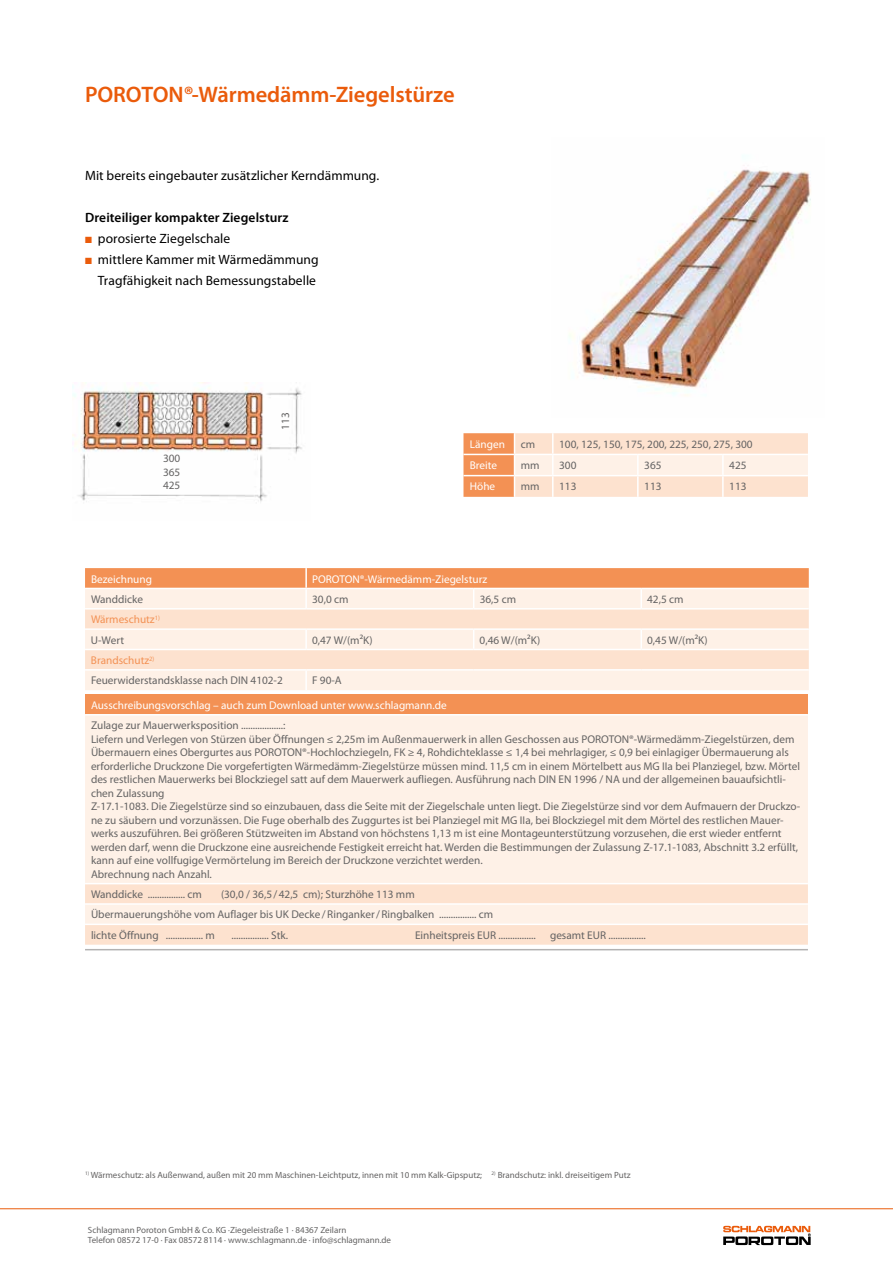
<style>
.page{position:relative;width:893px;height:1263px;background:#fff}
.page>*{position:absolute;margin:0;border:0;box-sizing:border-box;transform-origin:0 0}
.t1{font:600 22.5px "Myriad Pro";letter-spacing:-.005em;color:#ea5b0b}
.t2{font:13.5px/21px "Myriad Pro";letter-spacing:.005em;color:#000;text-align:right}
.t3{font:600 13.5px "Myriad Pro";letter-spacing:.005em;color:#000}
.t4{font:11.25px/13.5px "Myriad Pro";color:#646363}
.t5{font:11.25px "Myriad Pro";color:#fff}
.t6{font:11.25px/20.4px "Myriad Pro";color:#f39154}
.t7{font:9px/10.8px "Myriad Pro";color:#646363}
.s1{color:#ea5b0b}
.s2{color:#646363}
.s3{color:#f39154}
</style>
<div class="page">
<svg style="left:723px;top:1226px;width:88px;height:19px"></svg>
<hr style="left:0;top:1208px;width:893px;height:1px;background:#ea5b0b">
<svg style="left:463px;top:433px;width:345px;height:64px;background:#fbdbc6"></svg>
<hr style="left:553px;top:475px;width:85px;height:1px;background:#fff">
<hr style="left:552px;top:476px;width:2px;height:21px;background:#fff">
<hr style="left:637px;top:476px;width:2px;height:21px;background:#fff">
<hr style="left:722px;top:455px;width:2px;height:20px;background:#fff">
<hr style="left:638px;top:475px;width:85px;height:1px;background:#fff">
<hr style="left:723px;top:475px;width:85px;height:1px;background:#fff">
<hr style="left:722px;top:476px;width:2px;height:21px;background:#fff">
<img style="left:569px;top:169px;width:242px;height:227px">
<img style="left:73px;top:383px;width:229px;height:119px">
<svg style="left:85px;top:568px;width:724px;height:122px;background:#fbddc9"></svg>
<hr style="left:474px;top:649px;width:167px;height:1px;background:#fff">
<hr style="left:641px;top:649px;width:168px;height:1px;background:#fff">
<div style="left:85px;top:694px;width:723px;height:21px;background:#f39154"></div>
<div style="left:85px;top:715px;width:723px;height:168px;background:#fef1e7"></div>
<svg style="left:85px;top:884px;width:723px;height:61px;background:#fde7d7"></svg>
<hr style="left:85px;top:714px;width:723px;height:1px;background:#fff">
<hr style="left:85px;top:903px;width:723px;height:2px;background:#fff">
<hr style="left:85px;top:923px;width:723px;height:2px;background:#fff">
<hr style="left:85px;top:949px;width:723px;height:1px;background:#b3b2b2">
<h1 class="t1" style="left:85px;top:80px;width:371px">POROTON®-Wärmedämm-Ziegelstürze</h1>
<p class="t2" style="left:85px;top:165px;width:296px">Mit bereits eingebauter zusätzlicher Kerndämmung.</p>
<p class="t3" style="left:85px;top:209px;width:205px">Dreiteiliger kompakter Ziegelsturz</p>
<p class="t2" style="left:85px;top:228px;width:147px"><span class="s1">■</span> porosierte Ziegelschale</p>
<p class="t2" style="left:85px;top:249px;width:235px"><span class="s1">■</span> mittlere Kammer mit Wärmedämmung<br>Tragfähigkeit nach Bemessungstabelle</p>
<p class="t4" style="left:163px;top:451px;width:19px;text-align:justify">300<br>365<br>425</p>
<p class="t4" style="left:278px;top:430px;width:19px;rotate:-90deg">113</p>
<p class="t5" style="left:470px;top:437px;width:37px">Längen</p>
<p class="t4" style="left:521px;top:437px;width:16px">cm</p>
<p class="t4" style="left:559px;top:437px;width:195px">100, 125, 150, 175, 200, 225, 250, 275, 300</p>
<p class="t5" style="left:470px;top:458px;width:29px">Breite</p>
<p class="t4" style="left:521px;top:458px;width:20px">mm</p>
<p class="t4" style="left:559px;top:458px;width:19px">300</p>
<p class="t4" style="left:644px;top:458px;width:19px">365</p>
<p class="t4" style="left:729px;top:458px;width:19px">425</p>
<p class="t5" style="left:470px;top:480px;width:27px">Höhe</p>
<p class="t4" style="left:521px;top:480px;width:20px">mm</p>
<p class="t4" style="left:559px;top:480px;width:19px">113</p>
<p class="t4" style="left:644px;top:480px;width:19px">113</p>
<p class="t4" style="left:729px;top:480px;width:19px">113</p>
<p class="t5" style="left:91px;top:572px;width:63px">Bezeichnung</p>
<p class="t5" style="left:312px;top:572px;width:177px">POROTON®-Wärmedämm-Ziegelsturz</p>
<p class="t4" style="left:91px;top:592px;width:54px">Wanddicke</p>
<p class="t4" style="left:312px;top:592px;width:38px">30,0 cm</p>
<p class="t4" style="left:480px;top:592px;width:38px">36,5 cm</p>
<p class="t4" style="left:647px;top:592px;width:38px">42,5 cm</p>
<p class="t6" style="left:91px;top:609px;width:71px">Wärmeschutz<sup>1)<br></sup><span class="s2">U-Wert</span></p>
<p class="t4" style="left:312px;top:633px;width:62px">0,47 W/(m²K)</p>
<p class="t4" style="left:480px;top:633px;width:62px">0,46 W/(m²K)</p>
<p class="t4" style="left:647px;top:633px;width:62px">0,45 W/(m²K)</p>
<p class="t4" style="left:91px;top:650px;width:193px;line-height:20.4px"><span class="s3">Brandschutz</span><sup>2)<br></sup>Feuerwiderstandsklasse nach DIN 4102-2</p>
<p class="t4" style="left:312px;top:673px;width:31px">F 90-A</p>
<p class="t5" style="left:91px;top:698px;width:357px">Ausschreibungsvorschlag – auch zum Download unter www.schlagmann.de</p>
<p class="t4" style="left:91px;top:718px;width:711px">Zulage zur Mauerwerksposition ..................:<br>Liefern und Verlegen von Stürzen über Öffnungen ≤ 2,25m im Außenmauerwerk in allen Geschossen aus POROTON®-Wärmedämm-Ziegelstürzen, dem Übermauern eines Obergurtes aus POROTON®-Hochlochziegeln, FK ≥ 4, Rohdichteklasse ≤ 1,4 bei mehrlagiger, ≤ 0,9 bei einlagiger Übermauerung als erforderliche Druckzone Die vorgefertigten Wärmedämm-Ziegelstürze müssen mind. 11,5 cm in einem Mörtelbett aus MG IIa bei Planziegel, bzw. Mörtel des restlichen Mauerwerks bei Blockziegel satt auf dem Mauerwerk aufliegen. Ausführung nach DIN EN 1996 / NA und der allgemeinen bauaufsichtli&shy;chen Zulassung<br>Z-17.1-1083. Die Ziegelstürze sind so einzubauen, dass die Seite mit der Ziegelschale unten liegt. Die Ziegelstürze sind vor dem Aufmauern der Druckzo&shy;ne zu säubern und vorzunässen. Die Fuge oberhalb des Zuggurtes ist bei Planziegel mit MG IIa, bei Blockziegel mit dem Mörtel des restlichen Mauer&shy;werks auszuführen. Bei größeren Stützweiten im Abstand von höchstens 1,13 m ist eine Montageunterstützung vorzusehen, die erst wieder entfernt werden darf, wenn die Druckzone eine ausreichende Festigkeit erreicht hat. Werden die Bestimmungen der Zulassung Z-17.1-1083, Abschnitt 3.2 erfüllt, kann auf eine vollfugige Vermörtelung im Bereich der Druckzone verzichtet werden.<br>Abrechnung nach Anzahl.</p>
<p class="t4" style="left:91px;top:887px;width:112px">Wanddicke ................ cm</p>
<p class="t4" style="left:91px;top:884px;width:404px;line-height:20.4px;text-indent:130px">(30,0 / 36,5/42,5 cm); Sturzhöhe 113 mm<br>Übermauerungshöhe vom Auflager bis UK Decke/Ringanker/Ringbalken ................ cm lichte Öffnung ................ m</p>
<p class="t4" style="left:232px;top:928px;width:58px">................ Stk.</p>
<p class="t4" style="left:415px;top:928px;width:122px">Einheitspreis EUR ................</p>
<p class="t4" style="left:550px;top:928px;width:97px">gesamt EUR ................</p>
<p class="t7" style="left:85px;top:1169px;width:547px"><sup>1)</sup> Wärmeschutz: als Außenwand, außen mit 20 mm Maschinen-Leichtputz, innen mit 10 mm Kalk-Gipsputz; <sup>2)</sup> Brandschutz: inkl. dreiseitigem Putz</p>
<p class="t7" style="left:88px;top:1224px;width:305px">Schlagmann Poroton GmbH &amp; Co. KG ·Ziegeleistraße 1 · 84367 Zeilarn<br>Telefon 08572 17-0 · Fax 08572 8114 · www.schlagmann.de · info@schlagmann.de</p>
</div>
